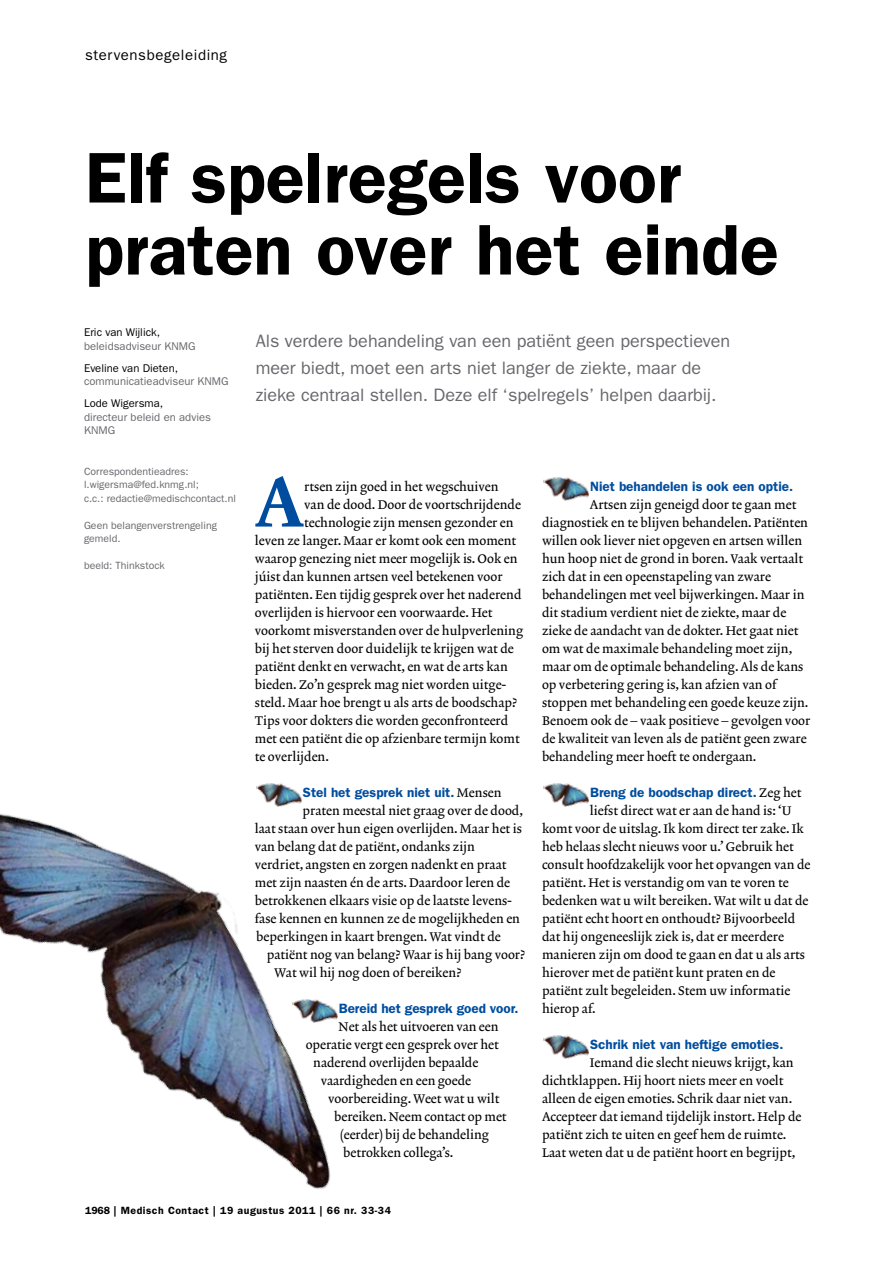
<style>
.page{position:relative;width:893px;height:1263px;background:#fff}
.page>*{position:absolute;margin:0;border:0;box-sizing:border-box;transform-origin:0 0}
.t1{font:600 72px/72px "ITC Franklin Gothic Std";color:#000}
.t2{font:69.45px "Lexicon No 2 Roman D";color:#004d9f}
.t3{font:18px/27px "ITC Franklin Gothic Std";color:#68676c}
.t4{font:15px "ITC Franklin Gothic Std";letter-spacing:.04em;color:#000}
.t5{font:600 13.5px "ITC Franklin Gothic Std";color:#004d9f}
.t6{font:12.75px/18px "Lexicon No 2 Roman A";color:#000}
.t7{font:11.25px/13.5px "ITC Franklin Gothic Std";color:#68676c}
.t8{font:11.25px "ITC Franklin Gothic Std";color:#000}
.t9{font:10.5px/13.5px "ITC Franklin Gothic Std";color:#68676c}
.t10{font:600 10.5px "ITC Franklin Gothic Std";letter-spacing:.05em;color:#000}
.s1{font-family:"Lexicon No 2 Roman A";font-weight:400;font-size:12.75px;color:#000}
</style>
<div class="page">
<img style="left:543px;top:477px;width:46px;height:24px">
<img style="left:543px;top:783px;width:46px;height:24px">
<img style="left:543px;top:1035px;width:46px;height:24px">
<img style="left:0;top:783px;width:338px;height:406px">
<p class="t4" style="left:85px;top:46px;width:144px">stervensbegeleiding</p>
<h1 class="t1" style="left:85px;top:142px;width:695px">Elf spelregels voor praten over het einde</h1>
<p class="t8" style="left:84px;top:326px;width:78px">Eric van Wijlick,</p>
<p class="t7" style="left:84px;top:339px;width:113px">beleidsadviseur KNMG</p>
<p class="t8" style="left:84px;top:361px;width:96px">Eveline van Dieten,</p>
<p class="t7" style="left:84px;top:374px;width:146px">communicatieadviseur KNMG</p>
<p class="t8" style="left:84px;top:397px;width:81px">Lode Wigersma,</p>
<p class="t7" style="left:84px;top:410px;width:128px">directeur beleid en advies<br>KNMG</p>
<p class="t9" style="left:84px;top:464px;width:153px">Correspondentieadres: l.wigersma@fed.knmg.nl;<br>c.c.: redactie@medischcontact.nl</p>
<p class="t9" style="left:84px;top:518px;width:134px">Geen belangenverstrengeling gemeld.</p>
<p class="t9" style="left:84px;top:559px;width:82px">beeld: Thinkstock</p>
<h3 class="t3" style="left:256px;top:327px;width:476px">Als verdere behandeling van een patiënt geen perspectieven meer biedt, moet een arts niet langer de ziekte, maar de zieke centraal stellen. Deze elf ‘spelregels’ helpen daarbij.</h3>
<h2 class="t2" style="left:255px;top:462px;width:51px">A</h2>
<p class="t6" style="left:304px;top:478px;width:196px">rtsen zijn goed in het wegschuiven</p>
<p class="t6" style="left:304px;top:496px;width:218px">van de dood. Door de voortschrijdende</p>
<p class="t6" style="left:304px;top:514px;width:211px">technologie zijn mensen gezonder en</p>
<p class="t6" style="left:255px;top:532px;width:263px">leven ze langer. Maar er komt ook een moment</p>
<p class="t6" style="left:255px;top:550px;width:264px">waarop genezing niet meer mogelijk is. Ook en</p>
<p class="t6" style="left:255px;top:568px;width:249px">júist dan kunnen artsen veel betekenen voor</p>
<p class="t6" style="left:255px;top:586px;width:268px">patiënten. Een tijdig gesprek over het naderend</p>
<p class="t6" style="left:255px;top:604px;width:239px">overlijden is hiervoor een voorwaarde. Het</p>
<p class="t6" style="left:255px;top:622px;width:270px">voorkomt misverstanden over de hulpverlening</p>
<p class="t6" style="left:255px;top:640px;width:261px">bij het sterven door duidelijk te krijgen wat de</p>
<p class="t6" style="left:255px;top:658px;width:254px">patiënt denkt en verwacht, en wat de arts kan</p>
<p class="t6" style="left:255px;top:676px;width:253px">bieden. Zo’n gesprek mag niet worden uitge-</p>
<p class="t6" style="left:255px;top:694px;width:264px">steld. Maar hoe brengt u als arts de boodschap?</p>
<p class="t6" style="left:255px;top:712px;width:255px">Tips voor dokters die worden geconfronteerd</p>
<p class="t6" style="left:255px;top:730px;width:266px">met een patiënt die op afzienbare termijn komt</p>
<p class="t6" style="left:255px;top:748px;width:76px">te overlijden.</p>
<p class="t5" style="left:303px;top:784px;width:200px">Stel het gesprek niet uit. <span class="s1">Mensen</span></p>
<p class="t6" style="left:255px;top:802px;width:270px;text-indent:48px">praten meestal niet graag over de dood, laat staan over hun eigen overlijden. Maar het is van belang dat de patiënt, ondanks zijn verdriet, angsten en zorgen nadenkt en praat met zijn naasten én de arts. Daardoor leren de betrokkenen elkaars visie op de laatste levens&shy;fase kennen en kunnen ze de mogelijkheden en beperkingen in kaart brengen. Wat vindt de</p>
<p class="t6" style="left:274px;top:946px;width:252px;text-indent:-7px">patiënt nog van belang? Waar is hij bang voor?<br>Wat wil hij nog doen of bereiken?</p>
<p class="t5" style="left:339px;top:1000px;width:181px">Bereid het gesprek goed voor.</p>
<p class="t6" style="left:339px;top:1018px;width:161px">Net als het uitvoeren van een</p>
<p class="t6" style="left:306px;top:1036px;width:194px">operatie vergt een gesprek over het</p>
<p class="t6" style="left:313px;top:1054px;width:167px">naderend overlijden bepaalde</p>
<p class="t6" style="left:321px;top:1072px;width:152px">vaardigheden en een goede</p>
<p class="t6" style="left:328px;top:1090px;width:173px">voorbereiding. Weet wat u wilt</p>
<p class="t6" style="left:334px;top:1108px;width:174px">bereiken. Neem contact op met</p>
<p class="t6" style="left:340px;top:1126px;width:150px">(eerder) bij de behandeling</p>
<p class="t6" style="left:343px;top:1144px;width:111px">betrokken collega’s.</p>
<p class="t5" style="left:590px;top:478px;width:205px">Niet behandelen is ook een optie.</p>
<p class="t6" style="left:542px;top:496px;width:270px;text-indent:48px">Artsen zijn geneigd door te gaan met diagnostiek en te blijven behandelen. Patiënten willen ook liever niet opgeven en artsen willen hun hoop niet de grond in boren. Vaak vertaalt zich dat in een opeenstapeling van zware behandelingen met veel bijwerkingen. Maar in dit stadium verdient niet de ziekte, maar de zieke de aandacht van de dokter. Het gaat niet om wat de maximale behandeling moet zijn, maar om de optimale behandeling. Als de kans op verbetering gering is, kan afzien van of stoppen met behandeling een goede keuze zijn.<br>Benoem ook de – vaak positieve – gevolgen voor de kwaliteit van leven als de patiënt geen zware behandeling meer hoeft te ondergaan.</p>
<p class="t5" style="left:590px;top:784px;width:213px">Breng de boodschap direct. <span class="s1">Zeg het</span></p>
<p class="t6" style="left:542px;top:802px;width:270px;text-indent:48px">liefst direct wat er aan de hand is: ‘U komt voor de uitslag. Ik kom direct ter zake. Ik heb helaas slecht nieuws voor u.’ Gebruik het consult hoofdzakelijk voor het opvangen van de patiënt. Het is verstandig om van te voren te bedenken wat u wilt bereiken. Wat wilt u dat de patiënt echt hoort en onthoudt? Bijvoorbeeld dat hij ongeneeslijk ziek is, dat er meerdere manieren zijn om dood te gaan en dat u als arts hierover met de patiënt kunt praten en de patiënt zult begeleiden. Stem uw informatie hierop af.</p>
<p class="t5" style="left:590px;top:1036px;width:195px">Schrik niet van heftige emoties.</p>
<p class="t6" style="left:542px;top:1054px;width:261px;text-indent:48px">Iemand die slecht nieuws krijgt, kan dichtklappen. Hij hoort niets meer en voelt alleen de eigen emoties. Schrik daar niet van.<br>Accepteer dat iemand tijdelijk instort. Help de patiënt zich te uiten en geef hem de ruimte.<br>Laat weten dat u de patiënt hoort en begrijpt,</p>
<p class="t10" style="left:85px;top:1204px;width:307px">1968 | Medisch Contact | 19 augustus 2011 | 66 nr. 33-34</p>
</div>
